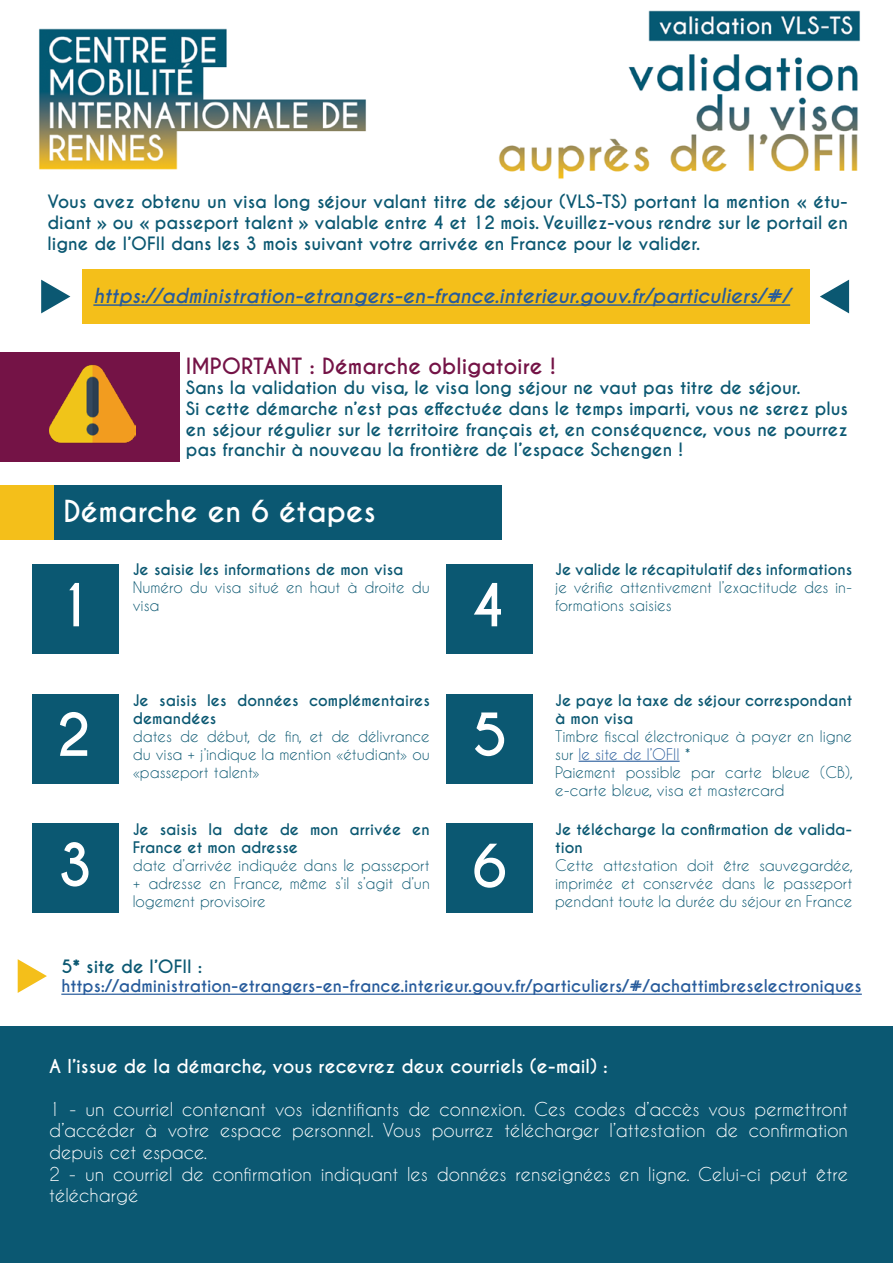
<style>
.page{position:relative;width:893px;height:1263px;background:#fff}
.page>*{position:absolute;margin:0;border:0;box-sizing:border-box;transform-origin:0 0}
.t1{font:700 55.5px "Caviar Dreams";color:#fff}
.t2{font:700 28.5px "Caviar Dreams";color:#fff}
.t3{font:700 21px "Caviar Dreams";color:#741346}
.t4{font:italic 700 19.5px "Caviar Dreams";color:#275b9b}
.t5{font:18px/21.6px "Caviar Dreams";color:#fff}
.t6{font:700 18px "Caviar Dreams";color:#fff}
.t7{font:700 17.25px/20.7px "Caviar Dreams";color:#0b5872;text-align:justify}
.t8{font:700 16.5px "Caviar Dreams";color:#275b9b}
.t9{font:15px/18px "Caviar Dreams";color:#0b5872;text-align:justify}
.t10{font:700 15px/18px "Caviar Dreams";color:#0b5872}
.s1{color:#275b9b}
</style>
<div class="page">
<img style="left:39px;top:10px;width:821px;height:169px">
<hr style="left:61px;top:993px;width:801px;height:2px;background:#275b9b">
<div style="left:0;top:486px;width:501px;height:54px;background:#f4bf1a"></div>
<div style="left:82px;top:269px;width:728px;height:54px;background:#f4bf1a"></div>
<div style="left:54px;top:486px;width:447px;height:54px;background:#0b5872"></div>
<div style="left:1px;top:1026px;width:892px;height:237px;background:#0b5872"></div>
<div style="left:0;top:352px;width:180px;height:109px;background:#741346"></div>
<hr style="left:93px;top:304px;width:697px;height:2px;background:#275b9b">
<svg style="left:41px;top:280px;width:29px;height:33px"></svg>
<svg style="left:18px;top:959px;width:29px;height:34px"></svg>
<svg style="left:820px;top:280px;width:29px;height:33px"></svg>
<img style="left:49px;top:364px;width:86px;height:79px">
<div style="left:32px;top:564px;width:86px;height:89px;background:#0b5872"></div>
<div style="left:32px;top:694px;width:86px;height:89px;background:#0b5872"></div>
<div style="left:32px;top:823px;width:86px;height:89px;background:#0b5872"></div>
<div style="left:446px;top:564px;width:87px;height:89px;background:#0b5872"></div>
<div style="left:446px;top:694px;width:87px;height:89px;background:#0b5872"></div>
<hr style="left:579px;top:761px;width:101px;height:1px;background:#275b9b">
<div style="left:446px;top:823px;width:87px;height:89px;background:#0b5872"></div>
<p class="t7" style="left:48px;top:192px;width:802px">Vous avez obtenu un visa long séjour valant titre de séjour (VLS-TS) portant la mention « étu&shy;diant » ou « passeport talent » valable entre 4 et 12 mois. Veuillez-vous rendre sur le portail en ligne de l’OFII dans les 3 mois suivant votre arrivée en France pour le valider.</p>
<h3 class="t4" style="left:93px;top:284px;width:698px">https://administration-etrangers-en-france.interieur.gouv.fr/particuliers/#/</h3>
<h3 class="t3" style="left:186px;top:353px;width:371px">IMPORTANT : Démarche obligatoire !</h3>
<p class="t7" style="left:186px;top:378px;width:664px;text-align:left">Sans la validation du visa, le visa long séjour ne vaut pas titre de séjour.<br>Si cette démarche n’est pas effectuée dans le temps imparti, vous ne serez plus en séjour régulier sur le territoire français et, en conséquence, vous ne pourrez pas franchir à nouveau la frontière de l’espace Schengen !</p>
<h2 class="t2" style="left:64px;top:494px;width:314px">Démarche en 6 étapes</h2>
<h1 class="t1" style="left:55px;top:572px;width:40px">1</h1>
<h1 class="t1" style="left:56px;top:701px;width:37px">2</h1>
<h1 class="t1" style="left:57px;top:831px;width:37px">3</h1>
<p class="t10" style="left:133px;top:561px;width:272px">Je saisie les informations de mon visa</p>
<p class="t9" style="left:133px;top:578px;width:299px">Numéro du visa situé en haut à droite du</p>
<p class="t9" style="left:133px;top:596px;width:28px">visa</p>
<p class="t10" style="left:133px;top:691px;width:299px">Je saisis les données complémentaires demandées</p>
<p class="t9" style="left:133px;top:727px;width:299px">dates de début, de fin, et de délivrance du visa + j’indique la mention «étudiant» ou «passeport talent»</p>
<p class="t10" style="left:133px;top:820px;width:299px">Je saisis la date de mon arrivée en<br>France et mon adresse</p>
<p class="t9" style="left:133px;top:856px;width:299px">date d’arrivée indiquée dans le passeport + adresse en France, même s’il s’agit d’un logement provisoire</p>
<h1 class="t1" style="left:469px;top:572px;width:38px">4</h1>
<h1 class="t1" style="left:472px;top:701px;width:37px">5</h1>
<h1 class="t1" style="left:472px;top:833px;width:36px">6</h1>
<p class="t10" style="left:555px;top:561px;width:299px">Je valide le récapitulatif des informations</p>
<p class="t9" style="left:555px;top:578px;width:299px">je vérifie attentivement l’exactitude des in-</p>
<p class="t9" style="left:555px;top:596px;width:118px">formations saisies</p>
<p class="t10" style="left:555px;top:691px;width:299px">Je paye la taxe de séjour correspondant à mon visa</p>
<p class="t9" style="left:555px;top:727px;width:299px;text-align:left">Timbre fiscal électronique à payer en ligne sur <span class="s1">le site de l’OFII</span> *<br>Paiement possible par carte bleue (CB), e-carte bleue, visa et mastercard</p>
<p class="t10" style="left:555px;top:820px;width:299px">Je télécharge la confirmation de valida&shy;tion</p>
<p class="t9" style="left:555px;top:856px;width:299px">Cette attestation doit être sauvegardée, imprimée et conservée dans le passeport pendant toute la durée du séjour en France</p>
<p class="t7" style="left:61px;top:956px;width:143px">5* site de l’OFII :</p>
<p class="t8" style="left:61px;top:976px;width:802px">https://administration-etrangers-en-france.interieur.gouv.fr/particuliers/#/achattimbreselectroniques</p>
<p class="t6" style="left:49px;top:1055px;width:560px">A l’issue de la démarche, vous recevrez deux courriels (e-mail) :</p>
<p class="t5" style="left:49px;top:1098px;width:800px">1 - un courriel contenant vos identifiants de connexion. Ces codes d’accès vous permettront d’accéder à votre espace personnel. Vous pourrez télécharger l’attestation de confirmation depuis cet espace.<br>2 - un courriel de confirmation indiquant les données renseignées en ligne. Celui-ci peut être téléchargé</p>
</div>
